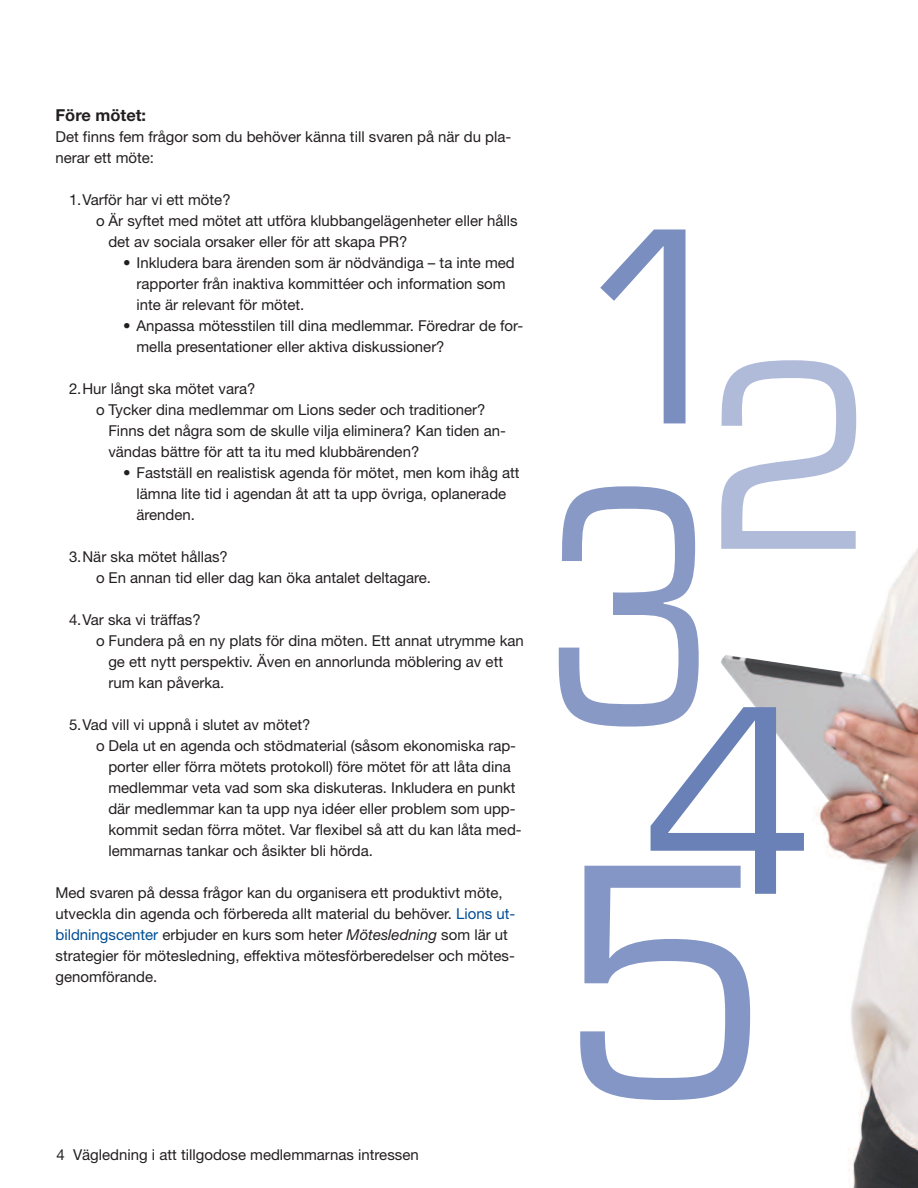
<style>
.page{position:relative;width:918px;height:1188px;background:#fff}
.page>*{position:absolute;margin:0;border:0;box-sizing:border-box;transform-origin:0 0}
.t1{font:353.25px "Eurostile";color:#8899c6;scale:.8 1}
.t2{font:348px "Eurostile";color:#8496c5}
.t3{font:291px "Eurostile";color:#7b8ec0}
.t4{font:280.05px "Eurostile";color:#6981b7}
.t5{font:700 16.5px "Helvetica Neue";color:#231f20}
.t6{font:15px/21px "Helvetica Neue";color:#231f20}
.s1{color:#014d95}
.s2{font-style:italic}
</style>
<div class="page">
<img style="left:721px;top:548px;width:197px;height:640px">
<p class="t5" style="left:56px;top:109px;width:92px">Före mötet:</p>
<p class="t6" style="left:56px;top:128px;width:457px">Det finns fem frågor som du behöver känna till svaren på när du pla&shy;nerar ett möte:</p>
<p class="t6" style="left:69px;top:191px;width:163px">1.Varför har vi ett möte?</p>
<p class="t6" style="left:96px;top:212px;width:423px">o Är syftet med mötet att utföra klubbangelägenheter eller hålls</p>
<p class="t6" style="left:108px;top:233px;width:301px">det av sociala orsaker eller för att skapa PR?</p>
<p class="t6" style="left:137px;top:254px;width:380px;text-indent:-14px">• Inkludera bara ärenden som är nödvändiga – ta inte med rapporter från inaktiva kommittéer och information som inte är relevant för mötet.</p>
<p class="t6" style="left:137px;top:317px;width:388px;text-indent:-14px">• Anpassa mötesstilen till dina medlemmar. Föredrar de for&shy;mella presentationer eller aktiva diskussioner?</p>
<p class="t6" style="left:69px;top:380px;width:188px">2.Hur långt ska mötet vara?</p>
<p class="t6" style="left:96px;top:401px;width:391px">o Tycker dina medlemmar om Lions seder och traditioner?</p>
<p class="t6" style="left:108px;top:422px;width:399px">Finns det några som de skulle vilja eliminera? Kan tiden an-</p>
<p class="t6" style="left:108px;top:443px;width:312px">vändas bättre för att ta itu med klubbärenden?</p>
<p class="t6" style="left:137px;top:464px;width:385px;text-indent:-14px">• Fastställ en realistisk agenda för mötet, men kom ihåg att lämna lite tid i agendan åt att ta upp övriga, oplanerade ärenden.</p>
<p class="t6" style="left:96px;top:548px;width:337px;text-indent:-27px">3.När ska mötet hållas?<br>o En annan tid eller dag kan öka antalet deltagare.</p>
<p class="t6" style="left:69px;top:611px;width:133px">4.Var ska vi träffas?</p>
<p class="t6" style="left:96px;top:632px;width:429px">o Fundera på en ny plats för dina möten. Ett annat utrymme kan</p>
<p class="t6" style="left:108px;top:653px;width:396px">ge ett nytt perspektiv. Även en annorlunda möblering av ett</p>
<p class="t6" style="left:108px;top:674px;width:118px">rum kan påverka.</p>
<p class="t6" style="left:69px;top:716px;width:243px">5.Vad vill vi uppnå i slutet av mötet?</p>
<p class="t6" style="left:96px;top:737px;width:422px">o Dela ut en agenda och stödmaterial (såsom ekonomiska rap-</p>
<p class="t6" style="left:108px;top:758px;width:404px">porter eller förra mötets protokoll) före mötet för att låta dina</p>
<p class="t6" style="left:108px;top:779px;width:409px">medlemmar veta vad som ska diskuteras. Inkludera en punkt</p>
<p class="t6" style="left:108px;top:800px;width:409px">där medlemmar kan ta upp nya idéer eller problem som upp-</p>
<p class="t6" style="left:108px;top:821px;width:415px">kommit sedan förra mötet. Var flexibel så att du kan låta med-</p>
<p class="t6" style="left:108px;top:842px;width:266px">lemmarnas tankar och åsikter bli hörda.</p>
<p class="t6" style="left:55px;top:884px;width:461px">Med svaren på dessa frågor kan du organisera ett produktivt möte, utveckla din agenda och förbereda allt material du behöver. <span class="s1">Lions ut&shy;bildningscenter</span> erbjuder en kurs som heter <span class="s2">Mötesledning</span> som lär ut strategier för mötesledning, effektiva mötesförberedelser och mötes&shy;genomförande.</p>
<p class="t6" style="left:56px;top:1146px;width:364px">4 Vägledning i att tillgodose medlemmarnas intressen</p>
<h3 class="t3" style="left:570px;top:153px;width:309px">1<sub>2</sub></h3>
<h1 class="t1" style="left:544px;top:396px;width:217px">3</h1>
<h3 class="t4" style="left:643px;top:633px;width:173px">4</h3>
<h2 class="t2" style="left:558px;top:774px;width:215px">5</h2>
</div>
